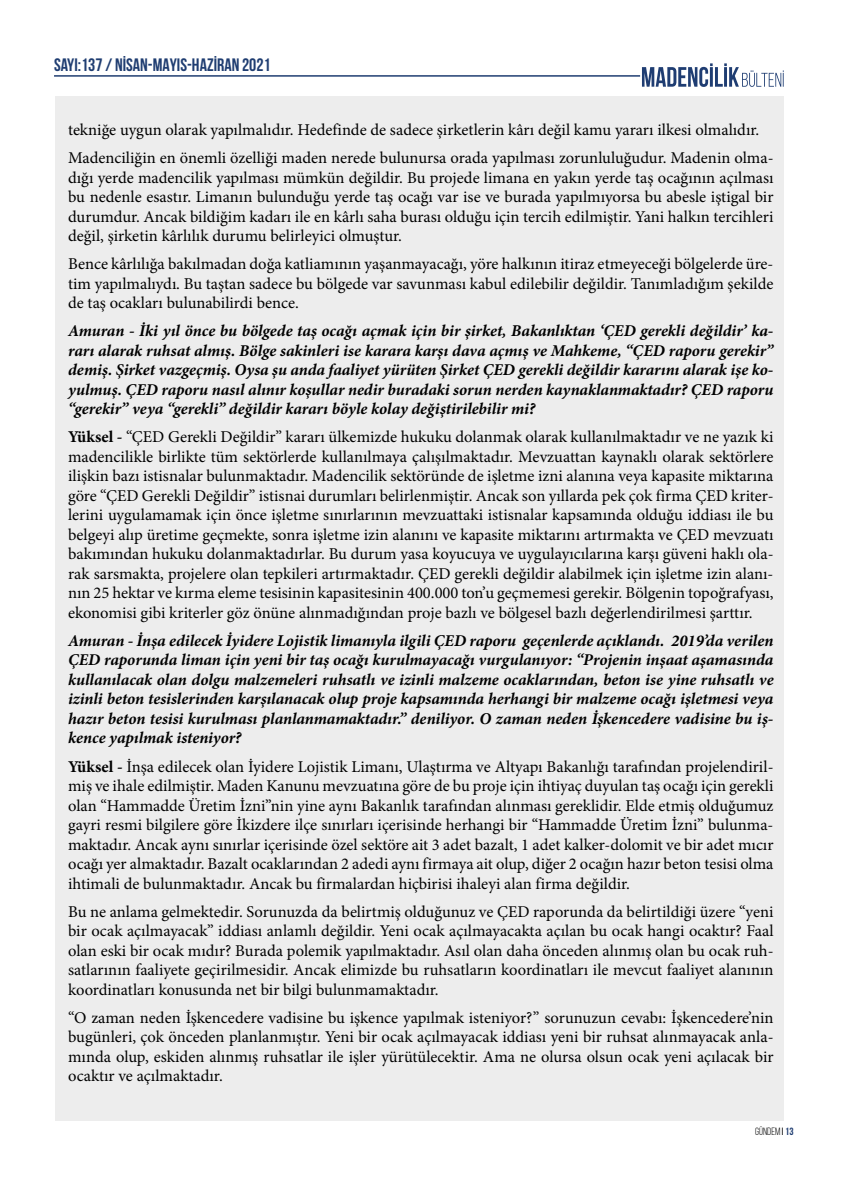
<style>
.page{position:relative;width:864px;height:1195px;background:#fff}
.page>*{position:absolute;margin:0;border:0;box-sizing:border-box;transform-origin:0 0}
.t1{font:700 18px "Bebas Neue";color:#1f3d71}
.t2{font:16.5px/19.5px "Minion Pro";color:#000;text-align:justify}
.t3{font:italic 700 16.5px/19.5px "Minion Pro";letter-spacing:-.005em;color:#000;text-align:justify}
.t4{font:10.5px "Bebas Neue";color:#000}
.s1{font-weight:700}
.s2{font-style:inherit}
.s3{font-weight:700;color:#1f3d71}
</style>
<div class="page">
<svg style="left:642px;top:63px;width:141px;height:24px"></svg>
<hr style="left:54px;top:75px;width:585px;height:2px;background:#1f3d71">
<div style="left:55px;top:96px;width:728px;height:1025px;background:#ededed"></div>
<p class="t1" style="left:54px;top:55px;width:218px">sayı:137 / NİSAN-MAYIS-HAZİRAN 2021</p>
<p class="t2" style="left:68px;top:116px;width:706px;line-height:28px">tekniğe uygun olarak yapılmalıdır. Hedefinde de sadece şirketlerin kârı değil kamu yararı ilkesi olmalıdır.<br>Madenciliğin en önemli özelliği maden nerede bulunursa orada yapılması zorunluluğudur. Madenin olma-</p>
<p class="t2" style="left:68px;top:168px;width:706px">dığı yerde madencilik yapılması mümkün değildir. Bu projede limana en yakın yerde taş ocağının açılması bu nedenle esastır. Limanın bulunduğu yerde taş ocağı var ise ve burada yapılmıyorsa bu abesle iştigal bir durumdur. Ancak bildiğim kadarı ile en kârlı saha burası olduğu için tercih edilmiştir. Yani halkın tercihleri değil, şirketin kârlılık durumu belirleyici olmuştur.</p>
<p class="t2" style="left:68px;top:254px;width:706px">Bence kârlılığa bakılmadan doğa katliamının yaşanmayacağı, yöre halkının itiraz etmeyeceği bölgelerde üre&shy;tim yapılmalıydı. Bu taştan sadece bu bölgede var savunması kabul edilebilir değildir. Tanımladığım şekilde de taş ocakları bulunabilirdi bence.</p>
<p class="t3" style="left:68px;top:321px;width:706px">Amuran - İki yıl önce bu bölgede taş ocağı açmak için bir şirket, Bakanlıktan ‘ÇED gerekli değildir’ ka&shy;rarı alarak ruhsat almış. Bölge sakinleri ise karara karşı dava açmış ve Mahkeme, “ÇED raporu gerekir” demiş. Şirket vazgeçmiş. Oysa şu anda faaliyet yürüten Şirket ÇED gerekli değildir kararını alarak işe ko&shy;yulmuş. ÇED raporu nasıl alınır koşullar nedir buradaki sorun nerden kaynaklanmaktadır? ÇED raporu “gerekir” veya “gerekli” değildir kararı böyle kolay değiştirilebilir mi?</p>
<p class="t2" style="left:68px;top:427px;width:706px"><span class="s1">Yüksel -</span> “ÇED Gerekli Değildir” kararı ülkemizde hukuku dolanmak olarak kullanılmaktadır ve ne yazık ki madencilikle birlikte tüm sektörlerde kullanılmaya çalışılmaktadır. Mevzuattan kaynaklı olarak sektörlere ilişkin bazı istisnalar bulunmaktadır. Madencilik sektöründe de işletme izni alanına veya kapasite miktarına göre “ÇED Gerekli Değildir” istisnai durumları belirlenmiştir. Ancak son yıllarda pek çok firma ÇED kriter&shy;lerini uygulamamak için önce işletme sınırlarının mevzuattaki istisnalar kapsamında olduğu iddiası ile bu belgeyi alıp üretime geçmekte, sonra işletme izin alanını ve kapasite miktarını artırmakta ve ÇED mevzuatı bakımından hukuku dolanmaktadırlar. Bu durum yasa koyucuya ve uygulayıcılarına karşı güveni haklı ola&shy;rak sarsmakta, projelere olan tepkileri artırmaktadır. ÇED gerekli değildir alabilmek için işletme izin alanı&shy;nın 25 hektar ve kırma eleme tesisinin kapasitesinin 400.000 ton’u geçmemesi gerekir. Bölgenin topoğrafyası, ekonomisi gibi kriterler göz önüne alınmadığından proje bazlı ve bölgesel bazlı değerlendirilmesi şarttır.</p>
<p class="t3" style="left:68px;top:631px;width:706px">Amuran - İnşa edilecek İyidere Lojistik limanıyla ilgili ÇED raporu geçenlerde açıklandı. 2019’da verilen ÇED raporunda liman için yeni bir taş ocağı kurulmayacağı vurgulanıyor: “Projenin inşaat aşamasında kullanılacak olan dolgu malzemeleri ruhsatlı ve izinli malzeme ocaklarından, beton ise yine ruhsatlı ve izinli beton tesislerinden karşılanacak olup proje kapsamında herhangi bir malzeme ocağı işletmesi veya hazır beton tesisi kurulması planlanmamaktadır.” deniliyor. O zaman neden İşkencedere vadisine bu iş&shy;kence yapılmak isteniyor?</p>
<p class="t2" style="left:68px;top:756px;width:706px"><span class="s1">Yüksel -</span> İnşa edilecek olan İyidere Lojistik Limanı, Ulaştırma ve Altyapı Bakanlığı tarafından projelendiril&shy;miş ve ihale edilmiştir. Maden Kanunu mevzuatına göre de bu proje için ihtiyaç duyulan taş ocağı için gerekli olan “Hammadde Üretim İzni”nin yine aynı Bakanlık tarafından alınması gereklidir. Elde etmiş olduğumuz gayri resmi bilgilere göre İkizdere ilçe sınırları içerisinde herhangi bir “Hammadde Üretim İzni” bulunma&shy;maktadır. Ancak aynı sınırlar içerisinde özel sektöre ait 3 adet bazalt, 1 adet kalker-dolomit ve bir adet mıcır ocağı yer almaktadır. Bazalt ocaklarından 2 adedi aynı firmaya ait olup, diğer 2 ocağın hazır beton tesisi olma ihtimali de bulunmaktadır. Ancak bu firmalardan hiçbirisi ihaleyi alan firma değildir.</p>
<p class="t2" style="left:68px;top:901px;width:706px">Bu ne anlama gelmektedir. Sorunuzda da belirtmiş olduğunuz ve ÇED raporunda da belirtildiği üzere “yeni bir ocak açılmayacak” iddiası anlamlı değildir. Yeni ocak açılmayacakta açılan bu ocak hangi ocaktır? Faal olan eski bir ocak mıdır? Burada polemik yapılmaktadır. Asıl olan daha önceden alınmış olan bu ocak ruh&shy;satlarının faaliyete geçirilmesidir. Ancak elimizde bu ruhsatların koordinatları ile mevcut faaliyet alanının koordinatları konusunda net bir bilgi bulunmamaktadır.</p>
<p class="t2" style="left:68px;top:1007px;width:706px">“O zaman neden İşkencedere vadisine bu işkence yapılmak isteniyor?” sorunuzun cevabı: İşkencedere’nin bugünleri, çok önceden planlanmıştır. Yeni bir ocak açılmayacak iddiası yeni bir ruhsat alınmayacak anla&shy;mında olup, eskiden alınmış ruhsatlar ile işler yürütülecektir. Ama ne olursa olsun ocak yeni açılacak bir ocaktır ve açılmaktadır.</p>
<p class="t4" style="left:755px;top:1126px;width:40px">GÜNDEM <span class="s2">I</span><span class="s3">13</span></p>
</div>
